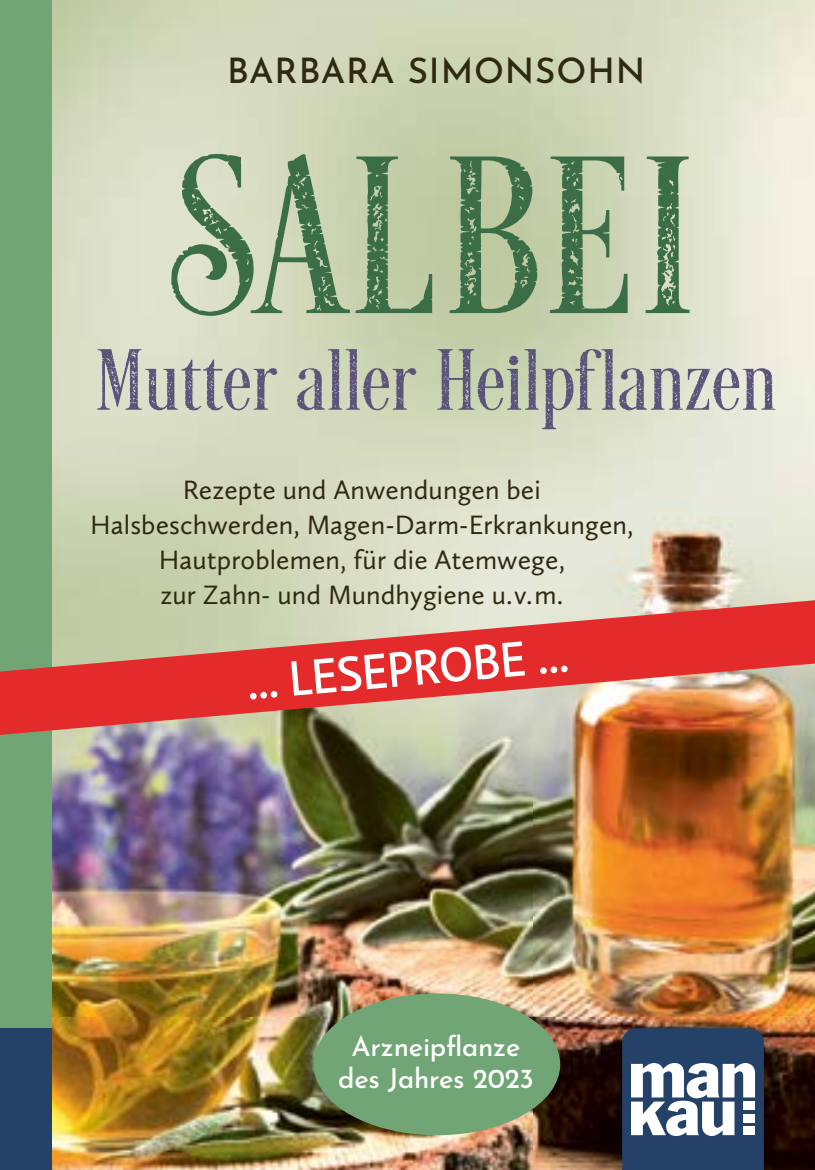
<style>
.page{position:relative;width:815px;height:1170px;background:#fff}
.page>*{position:absolute;margin:0;border:0;box-sizing:border-box;transform-origin:0 0}
.t1{font:232.5px "LHF Desire Ragged A";letter-spacing:.05em;color:#3b6e46}
.t2{font:90px "LHF Desire Ragged A";letter-spacing:.03em;color:#5c547a}
.t3{font:600 47.5px "Neue Sans Pro";color:#fff}
.t4{font:500 35px "Josefin Sans";letter-spacing:.025em;color:#2f2912}
.t5{font:27.5px/35px "Calluna Sans";letter-spacing:.005em;color:#2f2912;text-align:center}
.t6{font:500 27.5px/32.5px "Josefin Sans";letter-spacing:-.01em;color:#fff;text-align:center}
.s1{font-family:"LHF Desire Ragged PRO"}
</style>
<div class="page">
<img style="left:52px;top:0;width:481px;height:1169px">
<img style="left:533px;top:0;width:282px;height:1169px">
<div style="left:0;top:0;width:52px;height:1049px;background:#71a576"></div>
<div style="left:0;top:1028px;width:52px;height:141px;background:#244268"></div>
<svg style="left:622px;top:1028px;width:142px;height:141px"></svg>
<div style="left:743px;top:1101px;width:12px;height:9px;background:#fff"></div>
<div style="left:743px;top:1113px;width:12px;height:9px;background:#fff"></div>
<div style="left:743px;top:1126px;width:12px;height:8px;background:#fff"></div>
<div style="left:314px;top:993px;width:246px;height:142px;background:#71a576;border-radius:50%"></div>
<svg style="left:0;top:600px;width:815px;height:134px;background:#d47968"></svg>
<p class="t4" style="left:227px;top:45px;width:420px">BARBARA SIMONSOHN</p>
<h1 class="t1" style="left:179px;top:97px;width:515px"><span class="s1">S</span>ALBEI</h1>
<h2 class="t2" style="left:96px;top:326px;width:681px">Mutter aller Heilpflanzen</h2>
<p class="t5" style="left:90px;top:472px;width:545px">Rezepte und Anwendungen bei Halsbeschwerden, Magen-Darm-Erkrankungen, Hautproblemen, für die Atemwege,<br>zur Zahn- und Mundhygiene u. v. m.</p>
<h3 class="t3" style="left:243px;top:652px;width:326px;rotate:-5deg">… LESEPROBE …</h3>
<p class="t6" style="left:338px;top:1027px;width:197px">Arzneipflanze des Jahres 2023</p>
</div>
